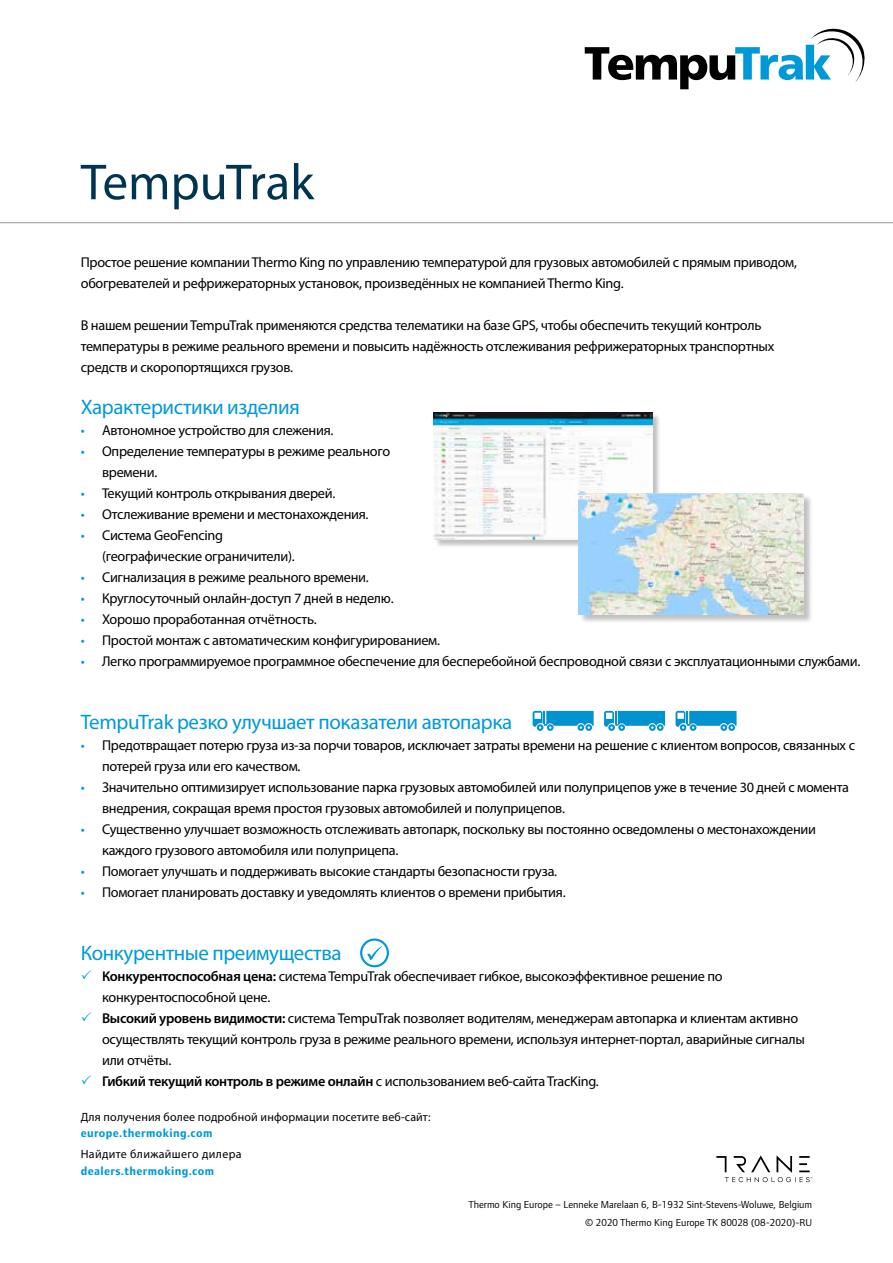
<style>
.page{position:relative;width:893px;height:1263px;background:#fff}
.page>*{position:absolute;margin:0;border:0;box-sizing:border-box;transform-origin:0 0}
.t1{font:51px "Myriad Pro";letter-spacing:-.005em;color:#003450}
.t2{font:21px "Myriad Pro";letter-spacing:-.02em;color:#0099d8}
.t3{font:14.25px/21px "Myriad Pro";letter-spacing:-.02em;color:#000}
.t4{font:600 14.25px "Myriad Pro";letter-spacing:-.02em;color:#000}
.t5{font:12px "Myriad Pro";letter-spacing:.01em;color:#000}
.t6{font:700 12px "Foundry Form Sans";letter-spacing:.03em;color:#0099d8}
.t7{font:12px "Myriad Pro";letter-spacing:.03em;color:#000}
.t8{font:10.5px/18px "Foundry Form Sans";color:#000;text-align:right}
.s1{color:#0099d8}
.s2{font-weight:600}
.s3{font-weight:400}
</style>
<div class="page">
<svg style="left:533px;top:711px;width:61px;height:20px"></svg>
<svg style="left:604px;top:711px;width:61px;height:20px"></svg>
<svg style="left:675px;top:711px;width:61px;height:20px"></svg>
<svg style="left:367px;top:946px;width:15px;height:14px"></svg>
<div style="left:360px;top:938px;width:29px;height:29px;border:2px solid #0098d8;border-radius:50%"></div>
<hr style="left:0;top:222px;width:893px;height:1px;background:#939598">
<div style="left:435px;top:413px;width:227px;height:135px;background:#000;opacity:.25"></div>
<img style="left:434px;top:412px;width:219px;height:127px">
<div style="left:579px;top:494px;width:234px;height:130px;background:#000;opacity:.25"></div>
<img style="left:578px;top:493px;width:226px;height:122px">
<svg style="left:585px;top:28px;width:280px;height:61px"></svg>
<svg style="left:716px;top:1155px;width:96px;height:27px"></svg>
<h1 class="t1" style="left:81px;top:151px;width:235px">TempuTrak</h1>
<p class="t3" style="left:81px;top:251px;width:718px">Простое решение компании Thermo King по управлению температурой для грузовых автомобилей с прямым приводом, обогревателей и рефрижераторных установок, произведённых не компанией Thermo King.</p>
<p class="t3" style="left:81px;top:314px;width:695px">В нашем решении TempuTrak применяются средства телематики на базе GPS, чтобы обеспечить текущий контроль температуры в режиме реального времени и повысить надёжность отслеживания рефрижераторных транспортных средств и скоропортящихся грузов.</p>
<h2 class="t2" style="left:81px;top:394px;width:221px">Характеристики изделия</h2>
<p class="t3" style="left:81px;top:419px;width:254px"><span class="s1">•</span> Автономное устройство для слежения.</p>
<p class="t3" style="left:102px;top:440px;width:290px;text-indent:-21px"><span class="s1">•</span> Определение температуры в режиме реального времени.</p>
<p class="t3" style="left:81px;top:482px;width:256px"><span class="s1">•</span> Текущий контроль открывания дверей.</p>
<p class="t3" style="left:81px;top:503px;width:289px"><span class="s1">•</span> Отслеживание времени и местонахождения.</p>
<p class="t3" style="left:102px;top:524px;width:194px;text-indent:-21px"><span class="s1">•</span> Система GeoFencing (географические ограничители).</p>
<p class="t3" style="left:81px;top:566px;width:289px"><span class="s1">•</span> Сигнализация в режиме реального времени.</p>
<p class="t3" style="left:81px;top:587px;width:314px"><span class="s1">•</span> Круглосуточный онлайн-доступ 7 дней в неделю.</p>
<p class="t3" style="left:81px;top:608px;width:238px"><span class="s1">•</span> Хорошо проработанная отчётность.</p>
<p class="t3" style="left:81px;top:629px;width:361px"><span class="s1">•</span> Простой монтаж с автоматическим конфигурированием.</p>
<p class="t3" style="left:81px;top:650px;width:781px"><span class="s1">•</span> Легко программируемое программное обеспечение для бесперебойной беспроводной связи с эксплуатационными службами.</p>
<h2 class="t2" style="left:81px;top:709px;width:433px">TempuTrak резко улучшает показатели автопарка</h2>
<p class="t3" style="left:102px;top:734px;width:754px;text-indent:-21px"><span class="s1">•</span> Предотвращает потерю груза из-за порчи товаров, исключает затраты времени на решение с клиентом вопросов, связанных с потерей груза или его качеством.</p>
<p class="t3" style="left:102px;top:776px;width:748px;text-indent:-21px"><span class="s1">•</span> Значительно оптимизирует использование парка грузовых автомобилей или полуприцепов уже в течение 30 дней с момента внедрения, сокращая время простоя грузовых автомобилей и полуприцепов.</p>
<p class="t3" style="left:102px;top:818px;width:715px;text-indent:-21px"><span class="s1">•</span> Существенно улучшает возможность отслеживать автопарк, поскольку вы постоянно осведомлены о местонахождении каждого грузового автомобиля или полуприцепа.</p>
<p class="t3" style="left:81px;top:860px;width:478px"><span class="s1">•</span> Помогает улучшать и поддерживать высокие стандарты безопасности груза.</p>
<p class="t3" style="left:81px;top:881px;width:486px"><span class="s1">•</span> Помогает планировать доставку и уведомлять клиентов о времени прибытия.</p>
<h2 class="t2" style="left:81px;top:940px;width:262px">Конкурентные преимущества</h2>
<p class="t3" style="left:102px;top:965px;width:622px;text-indent:-21px"><span class="s1">✓</span> <span class="s2">Конкурентоспособная цена:</span> система TempuTrak обеспечивает гибкое, высокоэффективное решение по конкурентоспособной цене.</p>
<p class="t3" style="left:102px;top:1007px;width:704px;text-indent:-21px"><span class="s1">✓</span> <span class="s2">Высокий уровень видимости:</span> система TempuTrak позволяет водителям, менеджерам автопарка и клиентам активно осуществлять текущий контроль груза в режиме реального времени, используя интернет-портал, аварийные сигналы или отчёты.</p>
<p class="t4" style="left:81px;top:1072px;width:520px"><span class="s1">✓</span> Гибкий текущий контроль в режиме онлайн <span class="s3">с использованием веб-сайта TracKing.</span></p>
<p class="t5" style="left:81px;top:1109px;width:351px">Для получения более подробной информации посетите веб-сайт:</p>
<p class="t6" style="left:81px;top:1126px;width:133px">europe.thermoking.com</p>
<p class="t7" style="left:81px;top:1147px;width:162px">Найдите ближайшего дилера</p>
<p class="t6" style="left:81px;top:1163px;width:135px">dealers.thermoking.com</p>
<p class="t8" style="left:468px;top:1196px;width:345px">Thermo King Europe – Lenneke Marelaan 6, B-1932 Sint-Stevens-Woluwe, Belgium © 2020 Thermo King Europe TK 80028 (08-2020)-RU</p>
</div>
